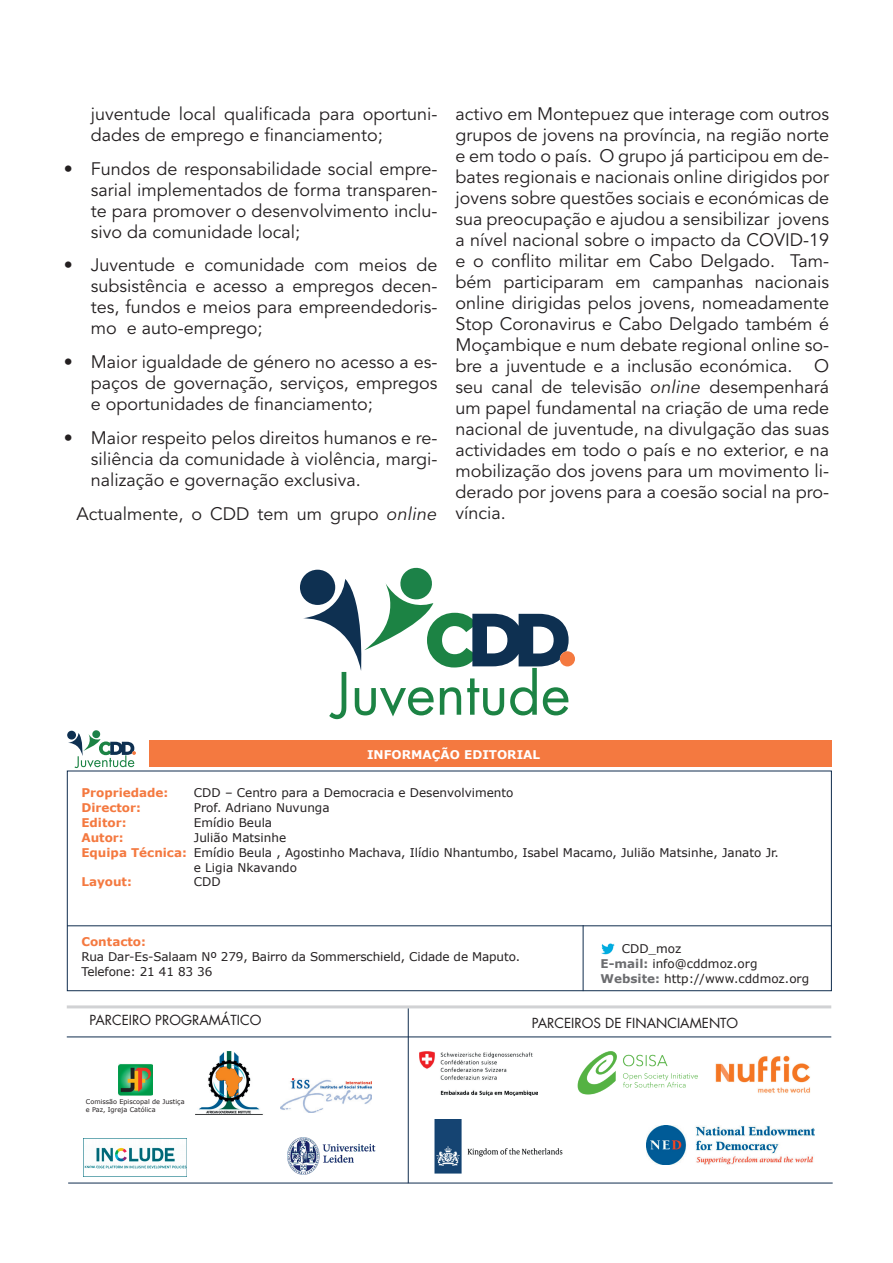
<style>
.page{position:relative;width:893px;height:1263px;background:#fff}
.page>*{position:absolute;margin:0;border:0;box-sizing:border-box;transform-origin:0 0}
.t1{font:18px/21px "Avenir LT Std";color:#231f20;text-align:justify}
.t2{font:13.5px "Futura LT";color:#231f20}
.t3{font:12px/15px "Verdana";color:#231f20}
.t4{font:700 12px "Verdana";color:#f47940}
.t5{font:700 12px "Verdana";color:#fff}
.t6{font:6.45px/7.8px "Verdana";color:#231f20}
.s1{font-family:"Avenir Next LT Pro";font-style:italic}
.s2{font-weight:700;color:#f47940}
.s3{font-weight:700;color:#6c6d70}
</style>
<div class="page">
<div style="left:149px;top:740px;width:682px;height:27px;background:#f47940"></div>
<div style="left:67px;top:771px;width:765px;height:220px;border:1px solid #102d4e"></div>
<hr style="left:67px;top:925px;width:765px;height:1px;background:#102d4e">
<hr style="left:583px;top:925px;width:1px;height:66px;background:#102d4e">
<img style="left:601px;top:943px;width:14px;height:12px">
<svg style="left:68px;top:730px;width:68px;height:38px"></svg>
<div style="left:300px;top:570px;width:35px;height:35px;background:#0e3051;border-radius:50%"></div>
<svg style="left:303px;top:567px;width:272px;height:152px"></svg>
<hr style="left:67px;top:1005px;width:764px;height:3px;background:#d1d2d4">
<hr style="left:67px;top:1037px;width:764px;height:1px;background:#102d4e">
<hr style="left:408px;top:1008px;width:1px;height:175px;background:#102d4e">
<hr style="left:68px;top:1183px;width:765px;height:1px;background:#102d4e">
<img style="left:119px;top:1064px;width:33px;height:32px">
<img style="left:420px;top:1052px;width:117px;height:44px">
<img style="left:577px;top:1051px;width:121px;height:44px">
<img style="left:195px;top:1051px;width:68px;height:64px">
<img style="left:434px;top:1119px;width:129px;height:55px">
<img style="left:280px;top:1079px;width:91px;height:34px">
<img style="left:715px;top:1055px;width:96px;height:38px">
<img style="left:646px;top:1125px;width:168px;height:40px">
<img style="left:83px;top:1139px;width:104px;height:37px">
<img style="left:287px;top:1137px;width:88px;height:38px">
<p class="t1" style="left:91px;top:104px;width:348px">juventude local qualificada para oportuni&shy;dades de emprego e financiamento;</p>
<p class="t1" style="left:91px;top:158px;width:348px;text-indent:-27px">• Fundos de responsabilidade social empre&shy;sarial implementados de forma transparen&shy;te para promover o desenvolvimento inclu&shy;sivo da comunidade local;</p>
<p class="t1" style="left:91px;top:255px;width:348px;text-indent:-27px">• Juventude e comunidade com meios de subsistência e acesso a empregos decen&shy;tes, fundos e meios para empreendedoris&shy;mo e auto-emprego;</p>
<p class="t1" style="left:91px;top:352px;width:348px;text-indent:-27px">• Maior igualdade de género no acesso a es&shy;paços de governação, serviços, empregos e oportunidades de financiamento;</p>
<p class="t1" style="left:91px;top:428px;width:348px;text-indent:-27px">• Maior respeito pelos direitos humanos e re&shy;siliência da comunidade à violência, margi&shy;nalização e governação exclusiva.</p>
<p class="t1" style="left:77px;top:504px;width:362px">Actualmente, o CDD tem um grupo <span class="s1">online</span></p>
<p class="t1" style="left:455px;top:104px;width:375px">activo em Montepuez que interage com outros grupos de jovens na província, na região norte e em todo o país. O grupo já participou em de&shy;bates regionais e nacionais online dirigidos por jovens sobre questões sociais e económicas de sua preocupação e ajudou a sensibilizar jovens a nível nacional sobre o impacto da COVID-19 e o conflito militar em Cabo Delgado. Tam&shy;bém participaram em campanhas nacionais online dirigidas pelos jovens, nomeadamente Stop Coronavirus e Cabo Delgado também é Moçambique e num debate regional online so&shy;bre a juventude e a inclusão económica. O seu canal de televisão <span class="s1">online</span> desempenhará um papel fundamental na criação de uma rede nacional de juventude, na divulgação das suas actividades em todo o país e no exterior, e na mobilização dos jovens para um movimento li&shy;derado por jovens para a coesão social na pro&shy;víncia.</p>
<p class="t5" style="left:367px;top:746px;width:175px">INFORMAÇÃO EDITORIAL</p>
<p class="t4" style="left:81px;top:784px;width:89px">Propriedade:</p>
<p class="t3" style="left:194px;top:785px;width:321px">CDD – Centro para a Democracia e Desenvolvimento</p>
<p class="t4" style="left:81px;top:799px;width:61px">Director:</p>
<p class="t3" style="left:194px;top:800px;width:137px">Prof. Adriano Nuvunga</p>
<p class="t4" style="left:81px;top:814px;width:47px">Editor:</p>
<p class="t3" style="left:194px;top:815px;width:80px">Emídio Beula</p>
<p class="t4" style="left:81px;top:829px;width:44px">Autor:</p>
<p class="t3" style="left:194px;top:830px;width:94px">Julião Matsinhe</p>
<p class="t3" style="left:81px;top:845px;width:699px"><span class="s2">Equipa Técnica:</span> Emídio Beula , Agostinho Machava, Ilídio Nhantumbo, Isabel Macamo, Julião Matsinhe, Janato Jr.</p>
<p class="t3" style="left:194px;top:860px;width:105px">e Ligia Nkavando</p>
<p class="t4" style="left:81px;top:874px;width:52px">Layout:</p>
<p class="t3" style="left:194px;top:874px;width:28px">CDD</p>
<p class="t4" style="left:81px;top:933px;width:66px">Contacto:</p>
<p class="t3" style="left:81px;top:949px;width:440px">Rua Dar-Es-Salaam Nº 279, Bairro da Sommerschield, Cidade de Maputo.<br>Telefone: 21 41 83 36</p>
<p class="t3" style="left:601px;top:941px;width:210px;text-indent:21px">CDD_moz<br><span class="s3">E-mail:</span> info@cddmoz.org<br><span class="s3">Website:</span> http://www.cddmoz.org</p>
<p class="t2" style="left:90px;top:1011px;width:173px">PARCEIRO PROGRAMÁTICO</p>
<p class="t2" style="left:532px;top:1014px;width:208px">PARCEIROS DE FINANCIAMENTO</p>
<p class="t6" style="left:86px;top:1098px;width:100px">Comissão Episcopal de Justiça e Paz, Igreja Católica</p>
</div>
